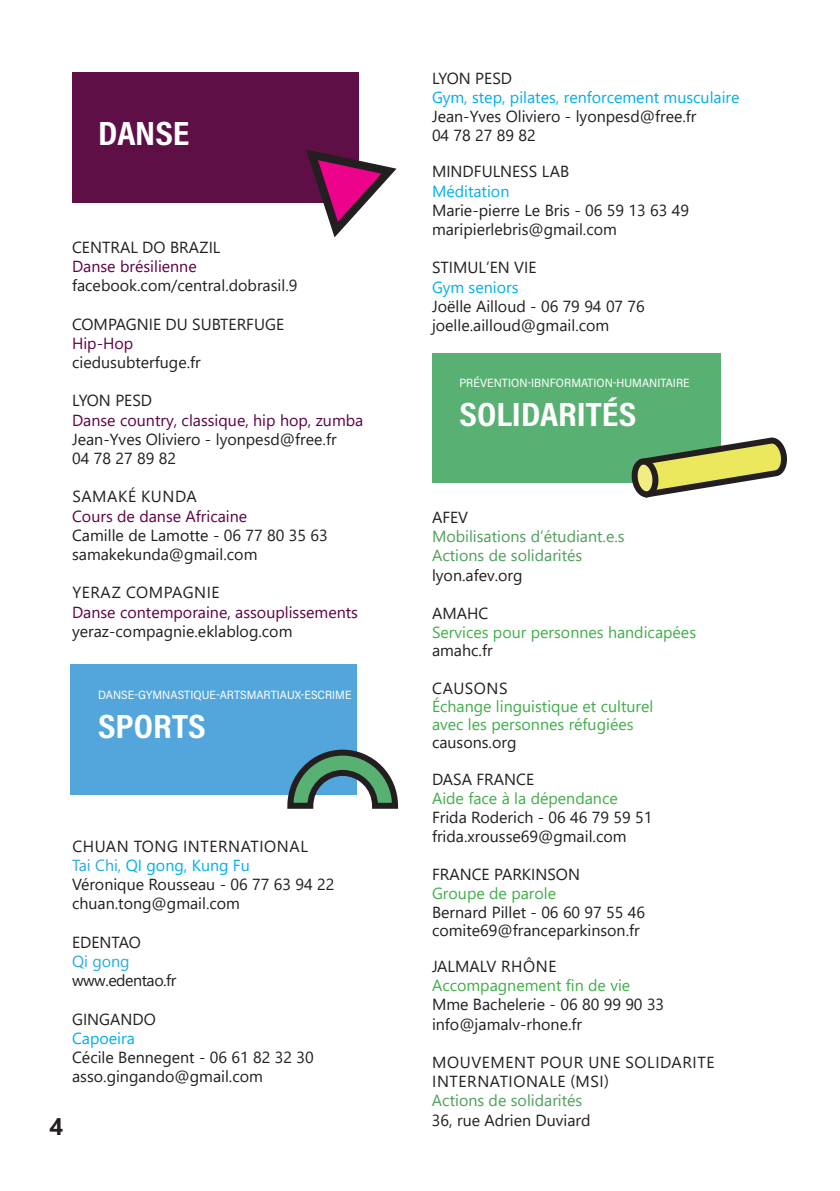
<style>
.page{position:relative;width:840px;height:1191px;background:#fff}
.page>*{position:absolute;margin:0;border:0;box-sizing:border-box;transform-origin:0 0}
.t1{font:34px "Acumin Variable Concept";color:#fff;scale:1.11 1}
.t2{font:700 24px "Segoe UI";color:#231f20}
.t3{font:16px/19.2px "Segoe UI";color:#231f20}
.t4{font:16px/18px "Segoe UI";color:#40ae49}
.t5{font:16px "Segoe UI";color:#5f0044}
.t6{font:16px/19.2px "Segoe UI";letter-spacing:.035em;color:#231f20}
.t7{font:16px "Segoe UI";color:#00aeef}
.t8{font:16px/19.2px "Segoe UI";color:#4e9f5b}
.t9{font:16px "Segoe UI";letter-spacing:-.03em;color:#231f20}
.t10{font:16px "Segoe UI";color:#27abe2}
.t11{font:12px "Acumin Variable Concept";letter-spacing:.005em;color:#fff}
.s1{color:#27abe2}
.s2{color:#00aeef}
</style>
<div class="page">
<div style="left:72px;top:72px;width:286px;height:130px;background:#5e0f46"></div>
<svg style="left:300px;top:144px;width:97px;height:94px"></svg>
<div style="left:432px;top:353px;width:288px;height:129px;background:#58b172"></div>
<svg style="left:626px;top:439px;width:161px;height:59px"></svg>
<div style="left:70px;top:664px;width:287px;height:130px;background:#52a6dc"></div>
<svg style="left:284px;top:749px;width:115px;height:60px"></svg>
<h1 class="t1" style="left:98px;top:110px;width:84px">DANSE</h1>
<p class="t3" style="left:72px;top:236px;width:150px">CENTRAL DO BRAZIL</p>
<p class="t5" style="left:72px;top:251px;width:126px">Danse brésilienne</p>
<p class="t3" style="left:72px;top:274px;width:227px">facebook.com/central.dobrasil.9</p>
<p class="t3" style="left:72px;top:313px;width:213px">COMPAGNIE DU SUBTERFUGE</p>
<p class="t5" style="left:72px;top:328px;width:63px">Hip-Hop</p>
<p class="t3" style="left:72px;top:351px;width:130px">ciedusubterfuge.fr</p>
<p class="t3" style="left:72px;top:389px;width:81px">LYON PESD</p>
<p class="t5" style="left:72px;top:405px;width:293px">Danse country, classique, hip hop, zumba</p>
<p class="t3" style="left:72px;top:428px;width:266px">Jean-Yves Oliviero - lyonpesd@free.fr<br>04 78 27 89 82</p>
<p class="t6" style="left:72px;top:485px;width:126px">SAMAKÉ KUNDA</p>
<p class="t5" style="left:72px;top:501px;width:177px">Cours de danse Africaine</p>
<p class="t3" style="left:72px;top:524px;width:257px">Camille de Lamotte - 06 77 80 35 63 samakekunda@gmail.com</p>
<p class="t6" style="left:72px;top:581px;width:149px">YERAZ COMPAGNIE</p>
<p class="t5" style="left:72px;top:597px;width:287px">Danse contemporaine, assouplissements</p>
<p class="t3" style="left:72px;top:620px;width:222px">yeraz-compagnie.eklablog.com</p>
<p class="t11" style="left:98px;top:686px;width:255px">DANSE-GYMNASTIQUE-ARTSMARTIAUX-ESCRIME</p>
<h1 class="t1" style="left:98px;top:702px;width:98px">SPORTS</h1>
<p class="t3" style="left:72px;top:835px;width:263px">CHUAN TONG INTERNATIONAL<br><span class="s1">Tai Chi,</span> <span class="s2">QI gong, Kung Fu<br></span>Véronique Rousseau - 06 77 63 94 22 chuan.tong@gmail.com</p>
<p class="t3" style="left:72px;top:931px;width:70px">EDENTAO</p>
<p class="t10" style="left:72px;top:946px;width:59px">Qi gong</p>
<p class="t9" style="left:72px;top:965px;width:106px">www.edentao.fr</p>
<p class="t3" style="left:72px;top:1007px;width:85px">GINGANDO</p>
<p class="t7" style="left:72px;top:1023px;width:64px">Capoeira</p>
<p class="t3" style="left:72px;top:1046px;width:243px">Cécile Bennegent - 06 61 82 32 30 asso.gingando@gmail.com</p>
<h2 class="t2" style="left:49px;top:1104px;width:15px">4</h2>
<p class="t3" style="left:432px;top:67px;width:81px">LYON PESD</p>
<p class="t7" style="left:432px;top:82px;width:309px">Gym, step, pilates, renforcement musculaire</p>
<p class="t3" style="left:432px;top:105px;width:266px">Jean-Yves Oliviero - lyonpesd@free.fr<br>04 78 27 89 82</p>
<p class="t3" style="left:432px;top:161px;width:139px">MINDFULNESS LAB</p>
<p class="t7" style="left:432px;top:176px;width:79px">Méditation</p>
<p class="t3" style="left:432px;top:199px;width:258px">Marie-pierre Le Bris - 06 59 13 63 49 maripierlebris@gmail.com</p>
<p class="t3" style="left:432px;top:257px;width:106px">STIMUL’EN VIE</p>
<p class="t7" style="left:432px;top:272px;width:88px">Gym seniors</p>
<p class="t3" style="left:432px;top:295px;width:214px">Joëlle Ailloud - 06 79 94 07 76 joelle.ailloud@gmail.com</p>
<p class="t11" style="left:459px;top:375px;width:232px">PRÉVENTION-IBNFORMATION-HUMANITAIRE</p>
<h1 class="t1" style="left:459px;top:391px;width:161px">SOLIDARITÉS</h1>
<p class="t3" style="left:432px;top:506px;width:38px">AFEV</p>
<p class="t8" style="left:432px;top:525px;width:194px">Mobilisations d’étudiant.e.s<br>Actions de solidarités</p>
<p class="t3" style="left:432px;top:564px;width:92px">lyon.afev.org</p>
<p class="t3" style="left:432px;top:602px;width:58px">AMAHC</p>
<p class="t4" style="left:432px;top:622px;width:265px">Services pour personnes handicapées</p>
<p class="t3" style="left:432px;top:639px;width:62px">amahc.fr</p>
<p class="t6" style="left:432px;top:677px;width:77px">CAUSONS</p>
<p class="t4" style="left:432px;top:695px;width:223px">Échange linguistique et culturel avec les personnes réfugiées</p>
<p class="t3" style="left:432px;top:731px;width:86px">causons.org</p>
<p class="t3" style="left:432px;top:768px;width:104px">DASA FRANCE</p>
<p class="t4" style="left:432px;top:788px;width:187px">Aide face à la dépendance</p>
<p class="t3" style="left:432px;top:806px;width:222px">Frida Roderich - 06 46 79 59 51 frida.xrousse69@gmail.com</p>
<p class="t3" style="left:432px;top:863px;width:149px">FRANCE PARKINSON</p>
<p class="t4" style="left:432px;top:882px;width:126px">Groupe de parole</p>
<p class="t3" style="left:432px;top:902px;width:214px;line-height:18px">Bernard Pillet - 06 60 97 55 46 comite69@franceparkinson.fr</p>
<p class="t3" style="left:432px;top:955px;width:126px">JALMALV RHÔNE</p>
<p class="t4" style="left:432px;top:975px;width:200px">Accompagnement fin de vie</p>
<p class="t3" style="left:432px;top:993px;width:234px">Mme Bachelerie - 06 80 99 90 33 info@jamalv-rhone.fr</p>
<p class="t6" style="left:432px;top:1051px;width:283px">MOUVEMENT POUR UNE SOLIDARITE<br>INTERNATIONALE (MSI)</p>
<p class="t8" style="left:432px;top:1089px;width:152px">Actions de solidarités</p>
<p class="t3" style="left:432px;top:1109px;width:160px">36, rue Adrien Duviard</p>
</div>
